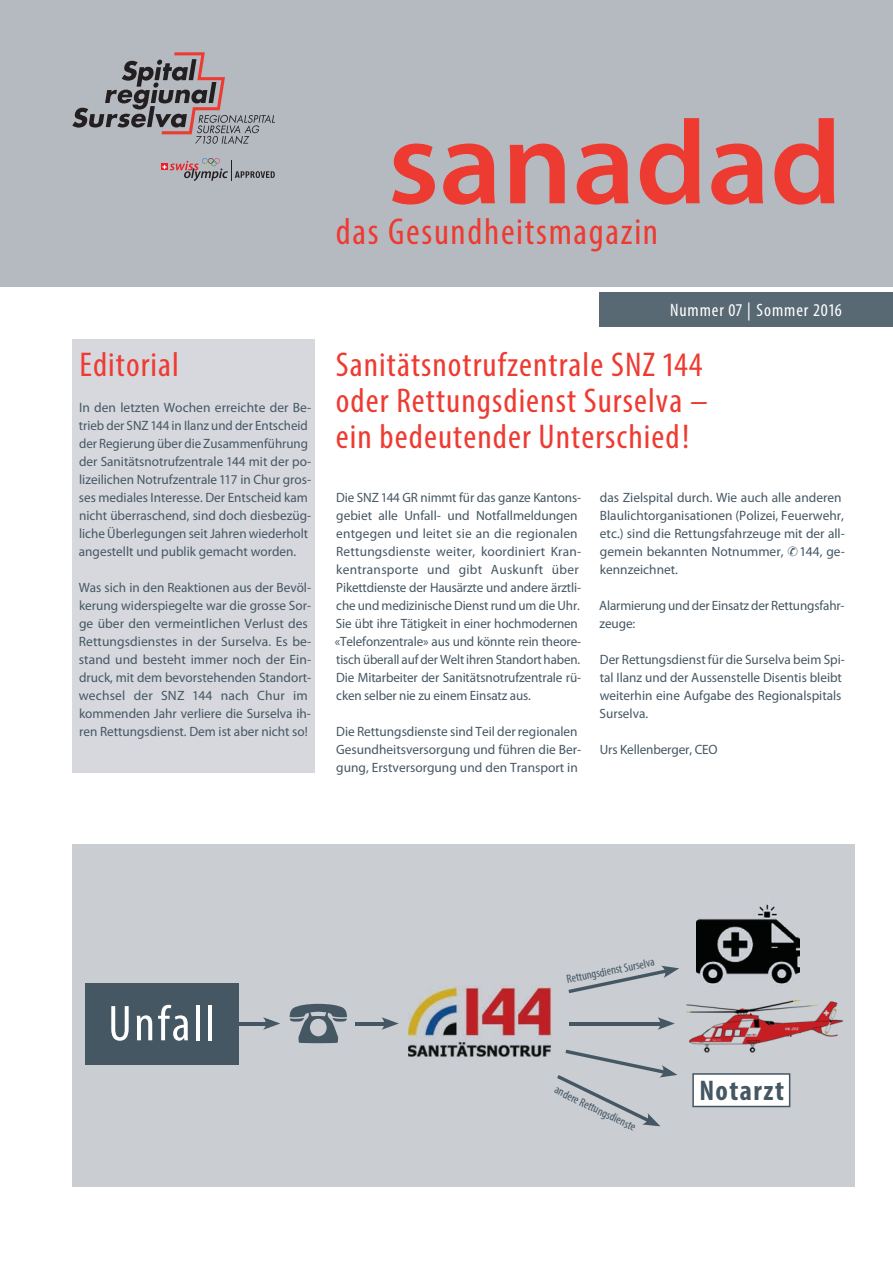
<style>
.page{position:relative;width:893px;height:1263px;background:#fff}
.page>*{position:absolute;margin:0;border:0;box-sizing:border-box;transform-origin:0 0}
.t1{font:600 120px "Myriad Pro";color:#ee3b32}
.t2{font:condensed 50.7px "Myriad Pro";letter-spacing:.05em;color:#fff}
.t3{font:condensed 37.5px "Myriad Pro";letter-spacing:.045em;color:#ee3b32}
.t4{font:condensed 34.5px/36px "Myriad Pro";letter-spacing:.03em;color:#ee3b32}
.t5{font:700 condensed 28.5px "Myriad Pro";letter-spacing:.05em;color:#455763}
.t6{font:condensed 18px "Myriad Pro";letter-spacing:.05em;color:#fff}
.t7{font:13.5px/18px "Myriad Pro";color:#455763}
.t8{font:condensed 12px "Myriad Pro";color:#455763}
</style>
<div class="page">
<div style="left:72px;top:844px;width:783px;height:342px;background:#cacdd2"></div>
<div style="left:72px;top:339px;width:243px;height:433px;background:#d6d8dd"></div>
<div style="left:0;top:0;width:893px;height:286px;background:#b5bac1"></div>
<div style="left:600px;top:293px;width:293px;height:34px;background:#596974"></div>
<svg style="left:72px;top:52px;width:203px;height:92px"></svg>
<div style="left:161px;top:164px;width:7px;height:6px;background:#ee1d23"></div>
<svg style="left:162px;top:158px;width:113px;height:23px"></svg>
<div style="left:85px;top:983px;width:153px;height:81px;background:#455763"></div>
<img style="left:696px;top:903px;width:104px;height:82px">
<hr style="left:237px;top:1022px;width:32px;height:3px;background:#455763">
<svg style="left:263px;top:1017px;width:17px;height:13px"></svg>
<hr style="left:356px;top:1022px;width:32px;height:3px;background:#455763">
<svg style="left:381px;top:1017px;width:18px;height:13px"></svg>
<hr style="left:569px;top:1022px;width:95px;height:3px;background:#455763">
<svg style="left:657px;top:1017px;width:18px;height:13px"></svg>
<svg style="left:568px;top:966px;width:111px;height:27px"></svg>
<svg style="left:557px;top:1050px;width:120px;height:76px"></svg>
<img style="left:686px;top:999px;width:157px;height:53px">
<img style="left:408px;top:986px;width:144px;height:71px">
<svg style="left:290px;top:1004px;width:57px;height:39px"></svg>
<svg style="left:692px;top:1073px;width:98px;height:34px;background:#eaecee"></svg>
<h3 class="t4" style="left:79px;top:346px;width:101px">Editorial</h3>
<p class="t7" style="left:79px;top:399px;width:234px">In den letzten Wochen erreichte der Be&shy;trieb der SNZ 144 in Ilanz und der Entscheid der Regierung über die Zusammenführung der Sanitätsnotrufzentrale 144 mit der po&shy;lizeilichen Notrufzentrale 117 in Chur gros&shy;ses mediales Interesse. Der Entscheid kam nicht überraschend, sind doch diesbezüg&shy;liche Überlegungen seit Jahren wiederholt angestellt und publik gemacht worden.</p>
<p class="t7" style="left:79px;top:579px;width:234px">Was sich in den Reaktionen aus der Bevöl&shy;kerung widerspiegelte war die grosse Sor&shy;ge über den vermeintlichen Verlust des Rettungsdienstes in der Surselva. Es be&shy;stand und besteht immer noch der Ein&shy;druck, mit dem bevorstehenden Standort&shy;wechsel der SNZ 144 nach Chur im kommenden Jahr verliere die Surselva ih&shy;ren Rettungsdienst. Dem ist aber nicht so!</p>
<h1 class="t1" style="left:388px;top:87px;width:456px">sanadad</h1>
<h3 class="t3" style="left:336px;top:209px;width:324px">das Gesundheitsmagazin</h3>
<h3 class="t6" style="left:670px;top:300px;width:173px">Nummer 07 | Sommer 2016</h3>
<h3 class="t4" style="left:336px;top:346px;width:373px">Sanitätsnotrufzentrale SNZ 144 oder Rettungsdienst Surselva – ein bedeutender Unterschied!</h3>
<p class="t7" style="left:335px;top:489px;width:248px">Die SNZ 144 GR nimmt für das ganze Kantons&shy;gebiet alle Unfall- und Notfallmeldungen entgegen und leitet sie an die regionalen Rettungsdienste weiter, koordiniert Kran - ken transporte und gibt Auskunft über Pikettdienste der Hausärzte und andere ärztli&shy;che und medizinische Dienst rund um die Uhr.<br>Sie übt ihre Tätigkeit in einer hochmodernen «Telefonzentrale» aus und könnte rein theore&shy;tisch überall auf der Welt ihren Standort haben.<br>Die Mitarbeiter der Sanitätsnotrufzentrale rü&shy;cken selber nie zu einem Einsatz aus.</p>
<p class="t7" style="left:336px;top:723px;width:246px">Die Rettungsdienste sind Teil der regionalen<br>Gesundheitsversorgung und führen die Ber&shy;gung, Erstversorgung und den Transport in</p>
<p class="t7" style="left:600px;top:489px;width:246px">das Zielspital durch. Wie auch alle anderen Blaulichtorganisationen (Polizei, Feuerwehr, etc.) sind die Rettungsfahrzeuge mit der all&shy;gemein bekannten Notnummer, ✆144, ge&shy;kennzeichnet.</p>
<p class="t7" style="left:599px;top:597px;width:247px">Alarmierung und der Einsatz der Rettungsfahr&shy;zeuge:</p>
<p class="t7" style="left:600px;top:651px;width:247px">Der Rettungsdienst für die Surselva beim Spi&shy;tal Ilanz und der Aussenstelle Disentis bleibt weiterhin eine Aufgabe des Regionalspitals Surselva.</p>
<p class="t7" style="left:600px;top:741px;width:119px">Urs Kellenberger, CEO</p>
<h2 class="t2" style="left:108px;top:993px;width:108px">Unfall</h2>
<p class="t8" style="left:565px;top:973px;width:91px;rotate:-12deg">Rettungsdienst Surselva</p>
<p class="t8" style="left:559px;top:1082px;width:90px;rotate:26deg">andere Rettungsdienste</p>
<h3 class="t5" style="left:699px;top:1073px;width:86px">Notarzt</h3>
</div>
